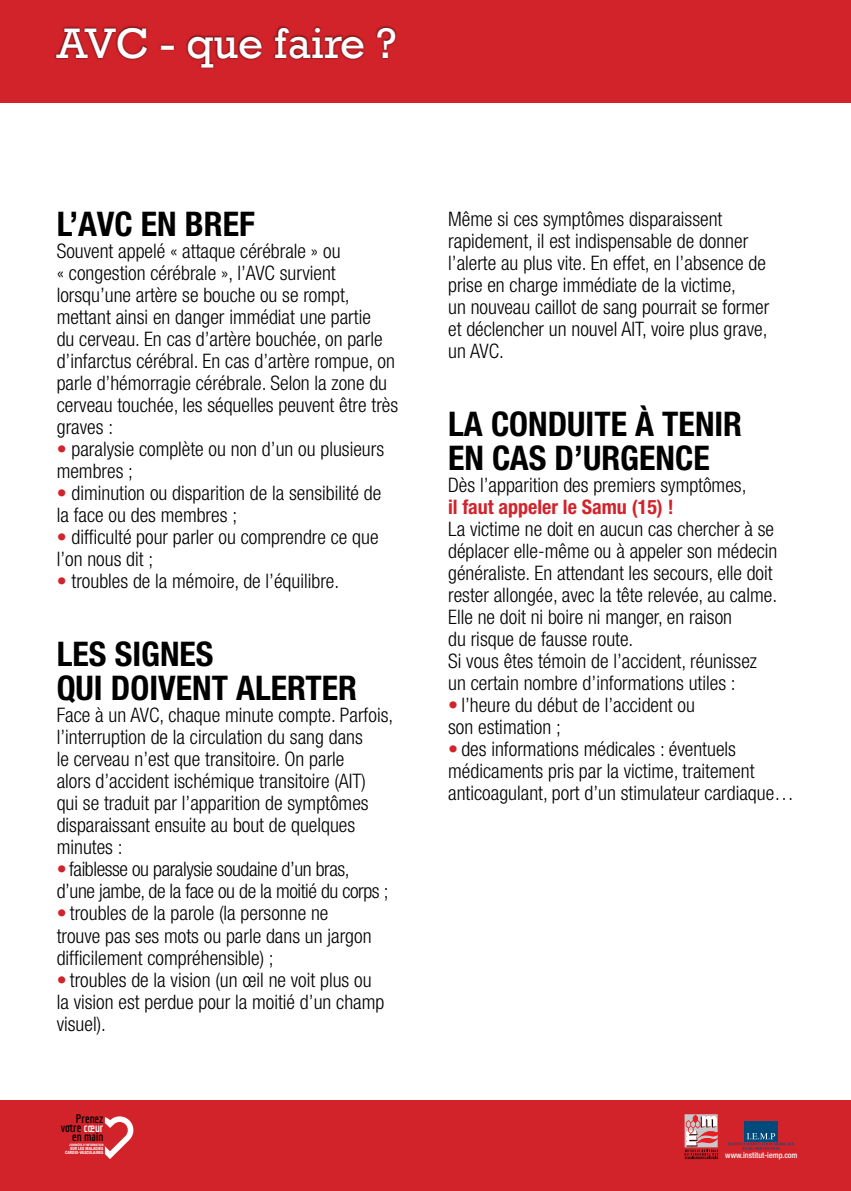
<style>
.page{position:relative;width:851px;height:1191px;background:#fff}
.page>*{position:absolute;margin:0;border:0;box-sizing:border-box;transform-origin:0 0}
.t1{font:43.8px "Rockwell";color:#fff}
.t2{font:700 condensed 34px/34px "Helvetica Neue";color:#000}
.t3{font:300 condensed 20px/22px "Helvetica Neue";color:#000}
.t4{font:300 condensed 20px/22px "Helvetica Neue";letter-spacing:-.02em;color:#000}
.t5{font:700 condensed 20px "Helvetica Neue";color:#d2232a}
.t6{font:700 12px/9px "Economica";color:#000;text-align:right}
.t7{font:500 condensed 8px "Helvetica Neue";color:#fff}
.t8{font:700 condensed 4.4px/4px "Helvetica Neue";color:#fff;text-align:right}
.t9{font:700 condensed 3.2px "Helvetica Neue";color:#fff}
.s1{color:#d2232a}
.s2{color:#fff}
</style>
<div class="page">
<div style="left:0;top:1100px;width:850px;height:91px;background:#d2232a"></div>
<div style="left:0;top:0;width:850px;height:102px;background:#d2232a"></div>
<svg style="left:105px;top:1116px;width:29px;height:43px"></svg>
<div style="left:54px;top:25px;width:343px;height:44px;background:#000;opacity:.7"></div>
<svg style="left:684px;top:1114px;width:110px;height:45px"></svg>
<h1 class="t1" style="left:57px;top:18px;width:341px">AVC - que faire ?</h1>
<h2 class="t2" style="left:57px;top:207px;width:41px">L’AVC</h2>
<h2 class="t2" style="left:141px;top:207px;width:115px">EN BREF</h2>
<p class="t3" style="left:57px;top:240px;width:343px">Souvent appelé « attaque cérébrale » ou<br>« congestion cérébrale », l’AVC survient lorsqu’une artère se bouche ou se rompt, mettant ainsi en danger immédiat une partie<br>du cerveau. En cas d’artère bouchée, on parle d’infarctus cérébral. En cas d’artère rompue, on parle d’hémorragie cérébrale. Selon la zone du cerveau touchée, les séquelles peuvent être très graves :</p>
<p class="t3" style="left:57px;top:438px;width:329px"><span class="s1">•</span> paralysie complète ou non d’un ou plusieurs membres ;</p>
<p class="t3" style="left:57px;top:482px;width:326px"><span class="s1">•</span> diminution ou disparition de la sensibilité de la face ou des membres ;</p>
<p class="t3" style="left:57px;top:526px;width:323px"><span class="s1">•</span> difficulté pour parler ou comprendre ce que l’on nous dit ;</p>
<p class="t3" style="left:57px;top:570px;width:284px"><span class="s1">•</span> troubles de la mémoire, de l’équilibre.</p>
<h2 class="t2" style="left:57px;top:637px;width:302px">LES SIGNES<br>QUI DOIVENT ALERTER</h2>
<p class="t3" style="left:57px;top:704px;width:338px">Face à un AVC, chaque minute compte. Parfois, l’interruption de la circulation du sang dans<br>le cerveau n’est que transitoire. On parle<br>alors d’accident ischémique transitoire (AIT)<br>qui se traduit par l’apparition de symptômes disparaissant ensuite au bout de quelques minutes :</p>
<p class="t4" style="left:57px;top:858px;width:333px"><span class="s1">•</span> faiblesse ou paralysie soudaine d’un bras, d’une jambe, de la face ou de la moitié du corps ;</p>
<p class="t3" style="left:57px;top:902px;width:316px"><span class="s1">•</span> troubles de la parole (la personne ne trouve pas ses mots ou parle dans un jargon difficilement compréhensible) ;</p>
<p class="t3" style="left:57px;top:968px;width:329px"><span class="s1">•</span> troubles de la vision (un œil ne voit plus ou la vision est perdue pour la moitié d’un champ visuel).</p>
<p class="t6" style="left:61px;top:1114px;width:44px">Prenez votre <span class="s2">cœur </span>en main</p>
<p class="t9" style="left:69px;top:1142px;width:36px">JOURNÉES D’INFORMATION</p>
<p class="t8" style="left:65px;top:1146px;width:40px">SUR LES MALADIES<br>CARDIO-VASCULAIRES</p>
<p class="t3" style="left:448px;top:207px;width:322px">Même si ces symptômes disparaissent rapidement, il est indispensable de donner l’alerte au plus vite. En effet, en l’absence de prise en charge immédiate de la victime,<br>un nouveau caillot de sang pourrait se former et déclencher un nouvel AIT, voire plus grave, un AVC.</p>
<h2 class="t2" style="left:448px;top:406px;width:295px">LA CONDUITE À TENIR<br>EN CAS D’URGENCE</h2>
<p class="t3" style="left:448px;top:473px;width:300px">Dès l’apparition des premiers symptômes,</p>
<p class="t5" style="left:448px;top:494px;width:227px">IL FAUT APPELER LE SAMU (15) !</p>
<p class="t3" style="left:448px;top:517px;width:331px">La victime ne doit en aucun cas chercher à se déplacer elle-même ou à appeler son médecin généraliste. En attendant les secours, elle doit rester allongée, avec la tête relevée, au calme.<br>Elle ne doit ni boire ni manger, en raison<br>du risque de fausse route.<br>Si vous êtes témoin de l’accident, réunissez un certain nombre d’informations utiles :</p>
<p class="t3" style="left:448px;top:693px;width:248px"><span class="s1">•</span> l’heure du début de l’accident ou son estimation ;</p>
<p class="t3" style="left:448px;top:737px;width:347px"><span class="s1">•</span> des informations médicales : éventuels médicaments pris par la victime, traitement anticoagulant, port d’un stimulateur cardiaque…</p>
<p class="t7" style="left:725px;top:1150px;width:74px">www.institut-iemp.com</p>
</div>
